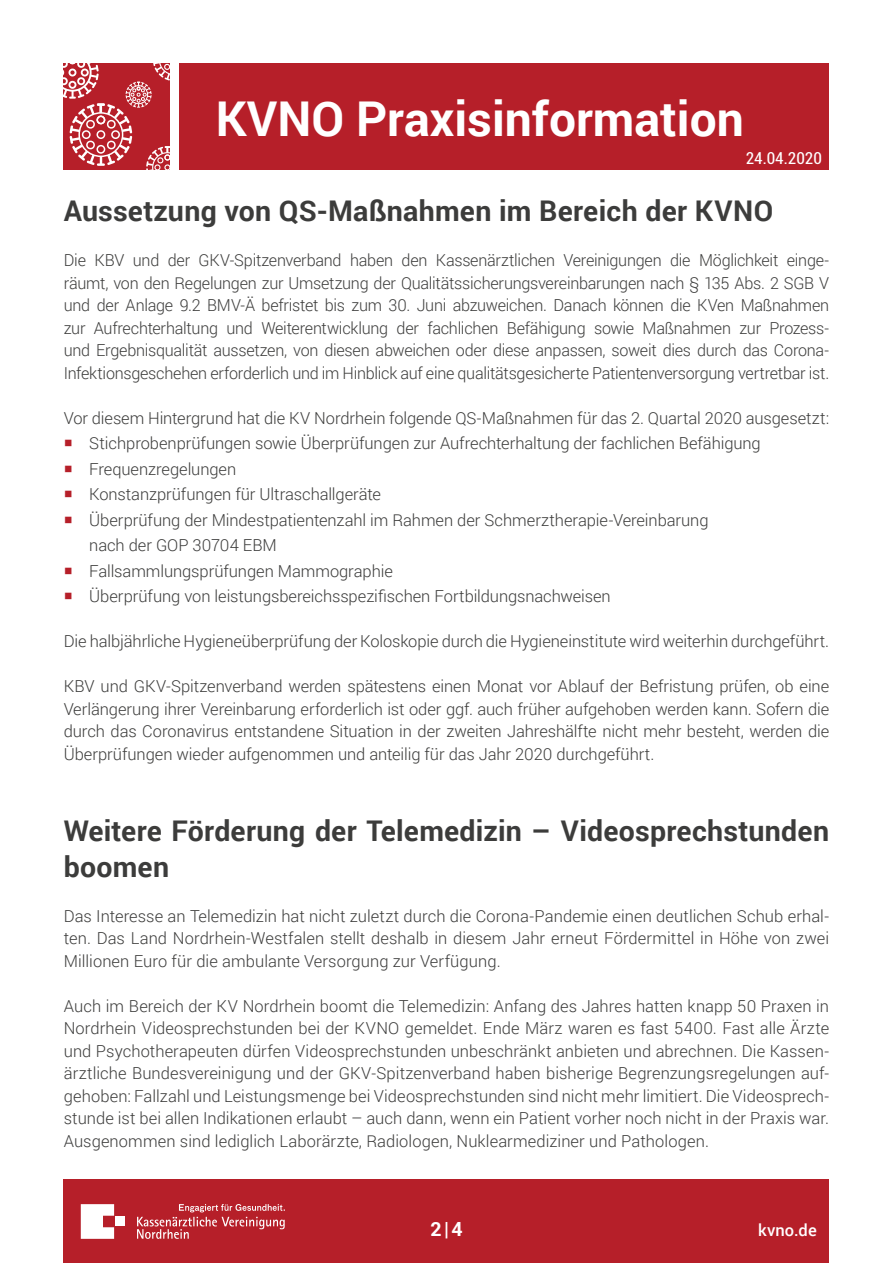
<style>
.page{position:relative;width:893px;height:1263px;background:#fff}
.page>*{position:absolute;margin:0;border:0;box-sizing:border-box;transform-origin:0 0}
.t1{font:700 48px "Roboto";color:#fff}
.FT-11{font:700 28.5px/36px "Roboto";letter-spacing:.01em;color:#3c3c3b}
.t2{font:700 19.5px "Roboto";color:#fff}
.FT-11-2{font:300 16.5px/22.5px "Roboto";letter-spacing:-.005em;color:#3c3c3b;text-align:justify}
.t3{font:condensed 16.5px "Roboto";color:#fff}
.t4{font:500 16.5px "Roboto";letter-spacing:.005em;color:#fff}
.s1{color:#b61f29}
</style>
<div class="page">
<div style="left:180px;top:64px;width:649px;height:106px;background:#b61f29"></div>
<svg style="left:64px;top:64px;width:106px;height:106px;background:#c34750"></svg>
<div style="left:64px;top:1180px;width:765px;height:83px;background:#b61f29"></div>
<svg style="left:81px;top:1204px;width:33px;height:35px"></svg>
<div style="left:116px;top:1216px;width:9px;height:10px;background:#fff"></div>
<svg style="left:137px;top:1204px;width:148px;height:35px"></svg>
<h1 class="t1" style="left:216px;top:85px;width:530px">KVNO Praxisinformation</h1>
<p class="t3" style="left:746px;top:147px;width:78px">24.04.2020</p>
<p class="FT-11" style="left:64px;top:192px;width:711px">Aussetzung von QS-Maßnahmen im Bereich der KVNO</p>
<p class="FT-11-2" style="left:64px;top:249px;width:767px">Die KBV und der GKV-Spitzenverband haben den Kassenärztlichen Vereinigungen die Möglichkeit einge&shy;räumt, von den Regelungen zur Umsetzung der Qualitätssicherungsvereinbarungen nach § 135 Abs. 2 SGB V und der Anlage 9.2 BMV-Ä befristet bis zum 30. Juni abzuweichen. Danach können die KVen Maßnahmen zur Aufrechterhaltung und Weiterentwicklung der fachlichen Befähigung sowie Maßnahmen zur Prozess&shy;und Ergebnisqualität aussetzen, von diesen abweichen oder diese anpassen, soweit dies durch das Corona-Infektionsgeschehen erforderlich und im Hinblick auf eine qualitätsgesicherte Patientenversorgung vertretbar ist.</p>
<p class="FT-11-2" style="left:64px;top:406px;width:767px">Vor diesem Hintergrund hat die KV Nordrhein folgende QS-Maßnahmen für das 2. Quartal 2020 ausgesetzt:</p>
<p class="FT-11-2" style="left:64px;top:432px;width:698px"><span class="s1">○</span> Stichprobenprüfungen sowie Überprüfungen zur Aufrechterhaltung der fachlichen Befähigung</p>
<p class="FT-11-2" style="left:64px;top:457px;width:174px"><span class="s1">○</span> Frequenzregelungen</p>
<p class="FT-11-2" style="left:64px;top:483px;width:319px"><span class="s1">○</span> Konstanzprüfungen für Ultraschallgeräte</p>
<p class="FT-11-2" style="left:89px;top:507px;width:621px;line-height:25.5px;text-indent:-26px"><span class="s1">○</span> Überprüfung der Mindestpatientenzahl im Rahmen der Schmerztherapie-Vereinbarung nach der GOP 30704 EBM</p>
<p class="FT-11-2" style="left:64px;top:559px;width:331px"><span class="s1">○</span> Fallsammlungsprüfungen Mammographie</p>
<p class="FT-11-2" style="left:64px;top:585px;width:548px"><span class="s1">○</span> Überprüfung von leistungsbereichsspezifischen Fortbildungsnachweisen</p>
<p class="FT-11-2" style="left:64px;top:630px;width:767px">Die halbjährliche Hygieneüberprüfung der Koloskopie durch die Hygieneinstitute wird weiterhin durchgeführt.</p>
<p class="FT-11-2" style="left:64px;top:675px;width:767px">KBV und GKV-Spitzenverband werden spätestens einen Monat vor Ablauf der Befristung prüfen, ob eine Verlängerung ihrer Vereinbarung erforderlich ist oder ggf. auch früher aufgehoben werden kann. Sofern die durch das Coronavirus entstandene Situation in der zweiten Jahreshälfte nicht mehr besteht, werden die Überprüfungen wieder aufgenommen und anteilig für das Jahr 2020 durchgeführt.</p>
<p class="FT-11" style="left:64px;top:811px;width:767px">Weitere Förderung der Telemedizin – Videosprechstunden boomen</p>
<p class="FT-11-2" style="left:64px;top:904px;width:767px">Das Interesse an Telemedizin hat nicht zuletzt durch die Corona-Pandemie einen deutlichen Schub erhal&shy;ten. Das Land Nordrhein-Westfalen stellt deshalb in diesem Jahr erneut Fördermittel in Höhe von zwei Millionen Euro für die ambulante Versorgung zur Verfügung.</p>
<p class="FT-11-2" style="left:64px;top:994px;width:767px">Auch im Bereich der KV Nordrhein boomt die Telemedizin: Anfang des Jahres hatten knapp 50 Praxen in Nordrhein Videosprechstunden bei der KVNO gemeldet. Ende März waren es fast 5400. Fast alle Ärzte und Psychotherapeuten dürfen Videosprechstunden unbeschränkt anbieten und abrechnen. Die Kassen&shy;ärztliche Bundesvereinigung und der GKV-Spitzenverband haben bisherige Begrenzungsregelungen auf&shy;gehoben: Fallzahl und Leistungsmenge bei Videosprechstunden sind nicht mehr limitiert. Die Videosprech&shy;stunde ist bei allen Indikationen erlaubt – auch dann, wenn ein Patient vorher noch nicht in der Praxis war.<br>Ausgenommen sind lediglich Laborärzte, Radiologen, Nuklearmediziner und Pathologen.</p>
<p class="t2" style="left:430px;top:1215px;width:34px">2|4</p>
<p class="t4" style="left:758px;top:1218px;width:60px">kvno.de</p>
</div>
